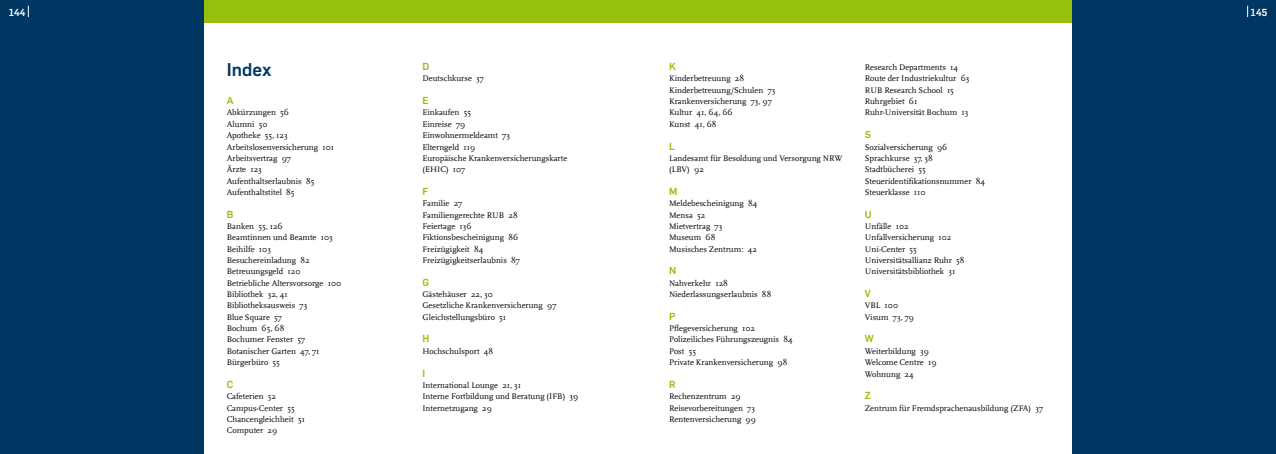
<style>
.page{position:relative;width:1276px;height:454px;background:#fff}
.page>*{position:absolute;margin:0;border:0;box-sizing:border-box;transform-origin:0 0}
.t1{font:700 18px "Rub Flama";color:#003762}
.t2{font:700 10px "Rub Flama";color:#97bf0d}
.t3{font:700 10px "Rub Flama";color:#fff}
.t4{font:8.5px/11.3px "RUB Scala MZ";color:#000}
</style>
<div class="page">
<div style="left:0;top:0;width:1276px;height:23px;background:#97bf0d"></div>
<div style="left:1071px;top:0;width:205px;height:454px;background:#003762"></div>
<div style="left:0;top:0;width:204px;height:454px;background:#003762"></div>
<p class="t3" style="left:9px;top:5px;width:18px">144</p>
<p class="t3" style="left:1250px;top:5px;width:18px">145</p>
<h1 class="t1" style="left:227px;top:56px;width:46px">Index</h1>
<p class="t2" style="left:227px;top:93px;width:8px">A</p>
<p class="t4" style="left:227px;top:107px;width:109px">Abkürzungen 56<br>Alumni 50<br>Apotheke 55, 123<br>Arbeitslosenversicherung 101<br>Arbeitsvertrag 97<br>Ärzte 123<br>Aufenthaltserlaubnis 85<br>Aufenthaltstitel 85</p>
<p class="t2" style="left:227px;top:207px;width:8px">B</p>
<p class="t4" style="left:227px;top:220px;width:116px">Banken 55, 126<br>Beamtinnen und Beamte 103<br>Beihilfe 103<br>Besuchereinladung 82<br>Betreuungsgeld 120<br>Betriebliche Altersvorsorge 100<br>Bibliothek 32, 41<br>Bibliotheksausweis 73<br>Blue Square 57<br>Bochum 65, 68<br>Bochumer Fenster 57<br>Botanischer Garten 47, 71<br>Bürgerbüro 55</p>
<p class="t2" style="left:227px;top:377px;width:8px">C</p>
<p class="t4" style="left:227px;top:390px;width:80px">Cafeterien 52<br>Campus-Center 55<br>Chancengleichheit 51<br>Computer 29</p>
<p class="t2" style="left:422px;top:59px;width:8px">D</p>
<p class="t4" style="left:422px;top:73px;width:63px">Deutschkurse 37</p>
<p class="t2" style="left:422px;top:93px;width:8px">E</p>
<p class="t4" style="left:422px;top:107px;width:146px">Einkaufen 55<br>Einreise 79<br>Einwohnermeldeamt 73<br>Elterngeld 119<br>Europäische Krankenversicherungskarte (EHIC) 107</p>
<p class="t2" style="left:422px;top:184px;width:7px">F</p>
<p class="t4" style="left:422px;top:197px;width:99px">Familie 27<br>Familiengerechte RUB 28<br>Feiertage 136<br>Fiktionsbescheinigung 86<br>Freizügigkeit 84<br>Freizügigkeitserlaubnis 87</p>
<p class="t2" style="left:422px;top:275px;width:8px">G</p>
<p class="t4" style="left:422px;top:288px;width:135px">Gästehäuser 22, 30<br>Gesetzliche Krankenversicherung 97<br>Gleichstellungsbüro 51</p>
<p class="t2" style="left:422px;top:331px;width:8px">H</p>
<p class="t4" style="left:422px;top:345px;width:72px">Hochschulsport 48</p>
<p class="t2" style="left:422px;top:365px;width:4px">I</p>
<p class="t4" style="left:422px;top:379px;width:157px">International Lounge 21, 31<br>Interne Fortbildung und Beratung (IFB) 39<br>Internetzugang 29</p>
<p class="t2" style="left:669px;top:59px;width:8px">K</p>
<p class="t4" style="left:669px;top:73px;width:108px">Kinderbetreuung 28<br>Kinderbetreuung/Schulen 73<br>Krankenversicherung 73, 97<br>Kultur 41, 64, 66<br>Kunst 41, 68</p>
<p class="t2" style="left:669px;top:139px;width:7px">L</p>
<p class="t4" style="left:669px;top:152px;width:175px">Landesamt für Besoldung und Versorgung NRW (LBV) 92</p>
<p class="t2" style="left:669px;top:184px;width:10px">M</p>
<p class="t4" style="left:669px;top:197px;width:90px">Meldebescheinigung 84<br>Mensa 52<br>Mietvertrag 73<br>Museum 68<br>Musisches Zentrum: 42</p>
<p class="t2" style="left:669px;top:263px;width:9px">N</p>
<p class="t4" style="left:669px;top:277px;width:104px">Nahverkehr 128<br>Niederlassungserlaubnis 88</p>
<p class="t2" style="left:669px;top:309px;width:8px">P</p>
<p class="t4" style="left:669px;top:322px;width:125px">Pflegeversicherung 102<br>Polizeiliches Führungszeugnis 84<br>Post 55<br>Private Krankenversicherung 98</p>
<p class="t2" style="left:669px;top:377px;width:8px">R</p>
<p class="t4" style="left:669px;top:390px;width:88px">Rechenzentrum 29<br>Reisevorbereitungen 73<br>Rentenversicherung 99</p>
<p class="t4" style="left:865px;top:61px;width:106px">Research Departments 14<br>Route der Industriekultur 63<br>RUB Research School 15<br>Ruhrgebiet 61<br>Ruhr-Universität Bochum 13</p>
<p class="t2" style="left:865px;top:127px;width:8px">S</p>
<p class="t4" style="left:865px;top:141px;width:122px">Sozialversicherung 96<br>Sprachkurse 37, 38<br>Stadtbücherei 55<br>Steueridentifikationsnummer 84<br>Steuerklasse 110</p>
<p class="t2" style="left:865px;top:207px;width:8px">U</p>
<p class="t4" style="left:865px;top:220px;width:101px">Unfälle 102<br>Unfallversicherung 102<br>Uni-Center 55<br>Universitätsallianz Ruhr 58<br>Universitätsbibliothek 31</p>
<p class="t2" style="left:865px;top:286px;width:7px">V</p>
<p class="t4" style="left:865px;top:299px;width:51px">VBL 100<br>Visum 73, 79</p>
<p class="t2" style="left:865px;top:331px;width:10px">W</p>
<p class="t4" style="left:865px;top:345px;width:73px">Weiterbildung 39<br>Welcome Centre 19<br>Wohnung 24</p>
<p class="t2" style="left:865px;top:388px;width:7px">Z</p>
<p class="t4" style="left:865px;top:401px;width:180px">Zentrum für Fremdsprachenausbildung (ZFA) 37</p>
</div>
